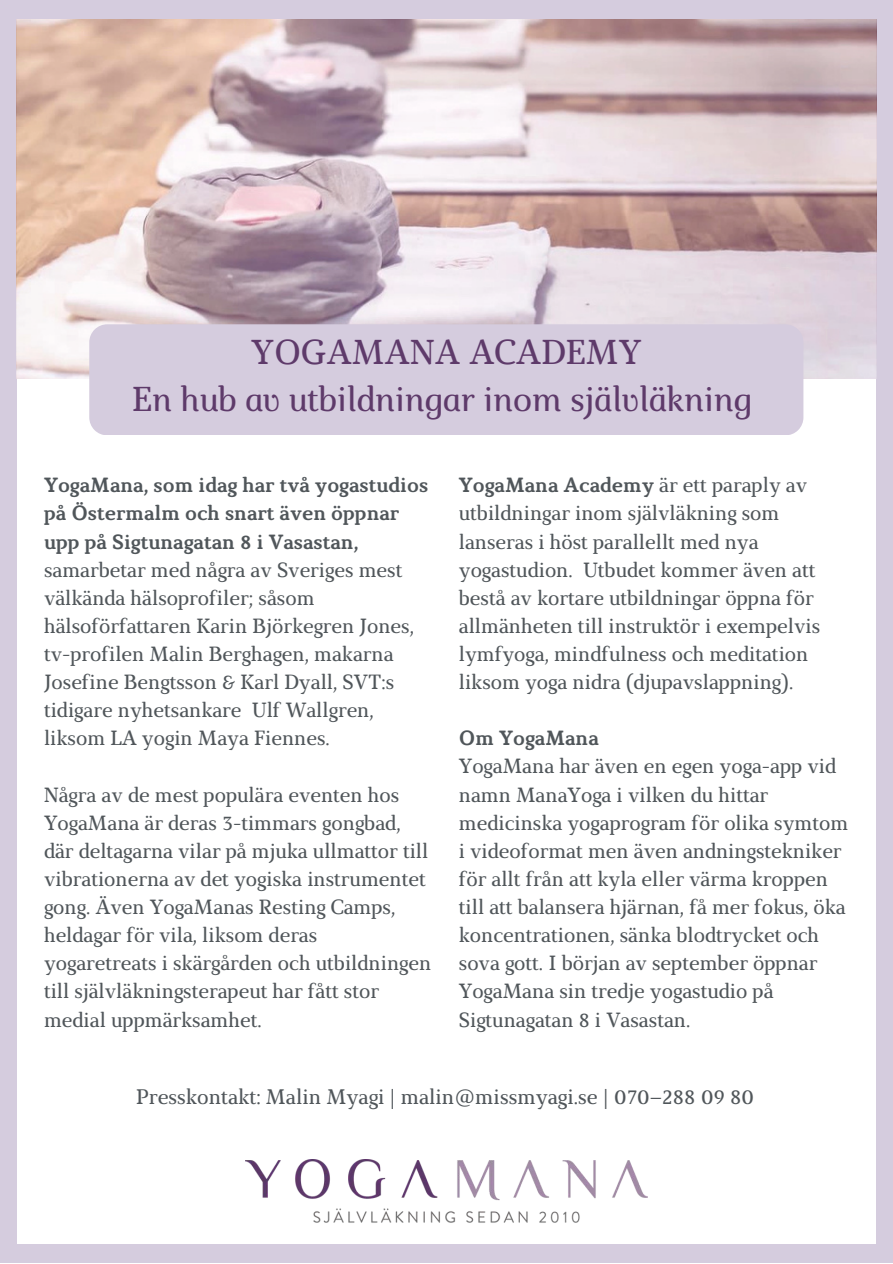
<style>
.page{position:relative;width:893px;height:1264px;background:#fff}
.page>*{position:absolute;margin:0;border:0;box-sizing:border-box;transform-origin:0 0}
.t1{font:italic 34.5px/47.2px "Marta";color:#5e3a6a;text-align:center}
.t2{font:21px "Marta";color:#50565a}
.t3{font:20.55px/28px "Marta";color:#50565a}
.t4{font:700 20.55px/28px "Marta";color:#50565a}
.s1{font-weight:700}
</style>
<div class="page">
<div style="left:0;top:0;width:892px;height:1262px;background:#d5ccde"></div>
<div style="left:17px;top:19px;width:858px;height:1224px;background:#fff"></div>
<img style="left:17px;top:19px;width:859px;height:360px">
<img style="left:245px;top:1159px;width:402px;height:64px">
<div style="left:89px;top:324px;width:714px;height:111px;background:#d5ccde"></div>
<h1 class="t1" style="left:132px;top:328px;width:621px">YOGAMANA ACADEMY<br>En hub av utbildningar inom självläkning</h1>
<p class="t4" style="left:44px;top:471px;width:386px">YogaMana, som idag har två yogastudios på Östermalm och snart även öppnar upp på Sigtunagatan 8 i Vasastan,</p>
<p class="t3" style="left:44px;top:555px;width:371px">samarbetar med några av Sveriges mest välkända hälsoprofiler; såsom hälsoförfattaren Karin Björkegren Jones, tv-profilen Malin Berghagen, makarna Josefine Bengtsson &amp; Karl Dyall, SVT:s tidigare nyhetsankare Ulf Wallgren, liksom LA yogin Maya Fiennes.</p>
<p class="t3" style="left:44px;top:780px;width:389px">Några av de mest populära eventen hos YogaMana är deras 3-timmars gongbad, där deltagarna vilar på mjuka ullmattor till vibrationerna av det yogiska instrumentet gong. Även YogaManas Resting Camps, heldagar för vila, liksom deras yogaretreats i skärgården och utbildningen till självläkningsterapeut har fått stor medial uppmärksamhet.</p>
<p class="t3" style="left:459px;top:471px;width:363px"><span class="s1">YogaMana Academy</span> är ett paraply av utbildningar inom självläkning som lanseras i höst parallellt med nya yogastudion. Utbudet kommer även att bestå av kortare utbildningar öppna för allmänheten till instruktör i exempelvis lymfyoga, mindfulness och meditation liksom yoga nidra (djupavslappning).</p>
<p class="t4" style="left:459px;top:724px;width:141px">Om YogaMana</p>
<p class="t3" style="left:459px;top:752px;width:391px">YogaMana har även en egen yoga-app vid namn ManaYoga i vilken du hittar medicinska yogaprogram för olika symtom i videoformat men även andningstekniker för allt från att kyla eller värma kroppen till att balansera hjärnan, få mer fokus, öka koncentrationen, sänka blodtrycket och sova gott. I början av september öppnar YogaMana sin tredje yogastudio på Sigtunagatan 8 i Vasastan.</p>
<p class="t2" style="left:136px;top:1084px;width:619px">Presskontakt: Malin Myagi | malin@missmyagi.se | 070–288 09 80</p>
</div>
